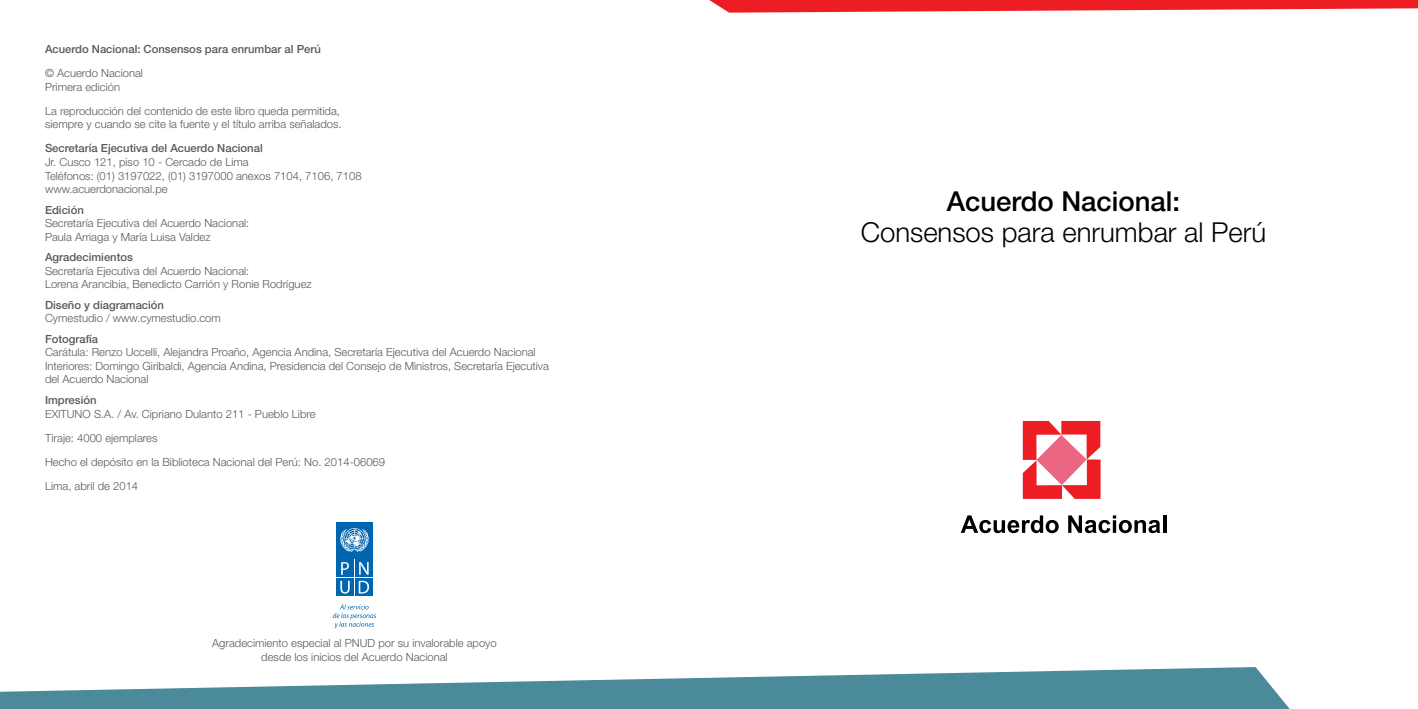
<style>
.page{position:relative;width:1418px;height:709px;background:#fff}
.page>*{position:absolute;margin:0;border:0;box-sizing:border-box;transform-origin:0 0}
.t1{font:300 27.5px "Helvetica Neue LT Std";color:#000}
.t2{font:500 27.5px "Helvetica Neue LT Std";color:#000}
.t3{font:300 11.25px/13.5px "Helvetica Neue LT Std";color:#58595b}
.t4{font:500 11.25px "Helvetica Neue LT Std";color:#58595b}
</style>
<div class="page">
<svg style="left:960px;top:515px;width:98px;height:18px"></svg>
<svg style="left:1068px;top:515px;width:92px;height:18px"></svg>
<svg style="left:1163px;top:515px;width:3px;height:18px"></svg>
<svg style="left:1022px;top:421px;width:78px;height:78px"></svg>
<svg style="left:0;top:667px;width:1289px;height:42px;fill:#4b8a9b"></svg>
<svg style="left:709px;top:0;width:708px;height:13px"></svg>
<svg style="left:333px;top:604px;width:43px;height:24px"></svg>
<div style="left:336px;top:522px;width:37px;height:36px;background:#0066b0"></div>
<svg style="left:355px;top:578px;width:18px;height:18px"></svg>
<div style="left:336px;top:559px;width:18px;height:18px;background:#0066b0"></div>
<div style="left:355px;top:559px;width:18px;height:18px;background:#0066b0"></div>
<div style="left:336px;top:578px;width:18px;height:18px;background:#0066b0"></div>
<svg style="left:359px;top:580px;width:10px;height:13px"></svg>
<svg style="left:359px;top:562px;width:9px;height:12px"></svg>
<svg style="left:340px;top:562px;width:10px;height:31px"></svg>
<svg style="left:340px;top:528px;width:29px;height:24px"></svg>
<p class="t4" style="left:45px;top:42px;width:277px">Acuerdo Nacional: Consensos para enrumbar al Perú</p>
<p class="t3" style="left:45px;top:66px;width:100px">© Acuerdo Nacional<br>Primera edición</p>
<p class="t3" style="left:45px;top:104px;width:298px">La reproducción del contenido de este libro queda permitida, siempre y cuando se cite la fuente y el título arriba señalados.</p>
<p class="t4" style="left:45px;top:142px;width:219px">Secretaría Ejecutiva del Acuerdo Nacional</p>
<p class="t3" style="left:45px;top:155px;width:318px">Jr. Cusco 121, piso 10 - Cercado de Lima<br>Teléfonos: (01) 3197022, (01) 3197000 anexos 7104, 7106, 7108 www.acuerdonacional.pe</p>
<p class="t4" style="left:45px;top:203px;width:40px">Edición</p>
<p class="t3" style="left:45px;top:216px;width:206px">Secretaría Ejecutiva del Acuerdo Nacional:<br>Paula Arriaga y María Luisa Valdez</p>
<p class="t4" style="left:45px;top:250px;width:89px">Agradecimientos</p>
<p class="t3" style="left:45px;top:264px;width:268px">Secretaría Ejecutiva del Acuerdo Nacional:<br>Lorena Arancibia, Benedicto Carrión y Ronie Rodríguez</p>
<p class="t4" style="left:45px;top:298px;width:121px">Diseño y diagramación</p>
<p class="t3" style="left:45px;top:311px;width:177px">Cymestudio / www.cymestudio.com</p>
<p class="t4" style="left:45px;top:332px;width:55px">Fotografía</p>
<p class="t3" style="left:45px;top:345px;width:505px">Carátula: Renzo Uccelli, Alejandra Proaño, Agencia Andina, Secretaría Ejecutiva del Acuerdo Nacional<br>Interiores: Domingo Giribaldi, Agencia Andina, Presidencia del Consejo de Ministros, Secretaría Ejecutiva del Acuerdo Nacional</p>
<p class="t4" style="left:45px;top:393px;width:53px">Impresión</p>
<p class="t3" style="left:45px;top:401px;width:341px;line-height:24.1px">EXITUNO S.A. / Av. Cipriano Dulanto 211 - Pueblo Libre<br>Tiraje: 4000 ejemplares<br>Hecho el depósito en la Biblioteca Nacional del Perú: No. 2014-06069<br>Lima, abril de 2014</p>
<p class="t3" style="left:212px;top:636px;width:286px;text-align:center">Agradecimiento especial al PNUD por su invalorable apoyo desde los inicios del Acuerdo Nacional</p>
<h1 class="t2" style="left:946px;top:185px;width:235px">Acuerdo Nacional:</h1>
<h1 class="t1" style="left:860px;top:215px;width:407px">Consensos para enrumbar al Perú</h1>
</div>
